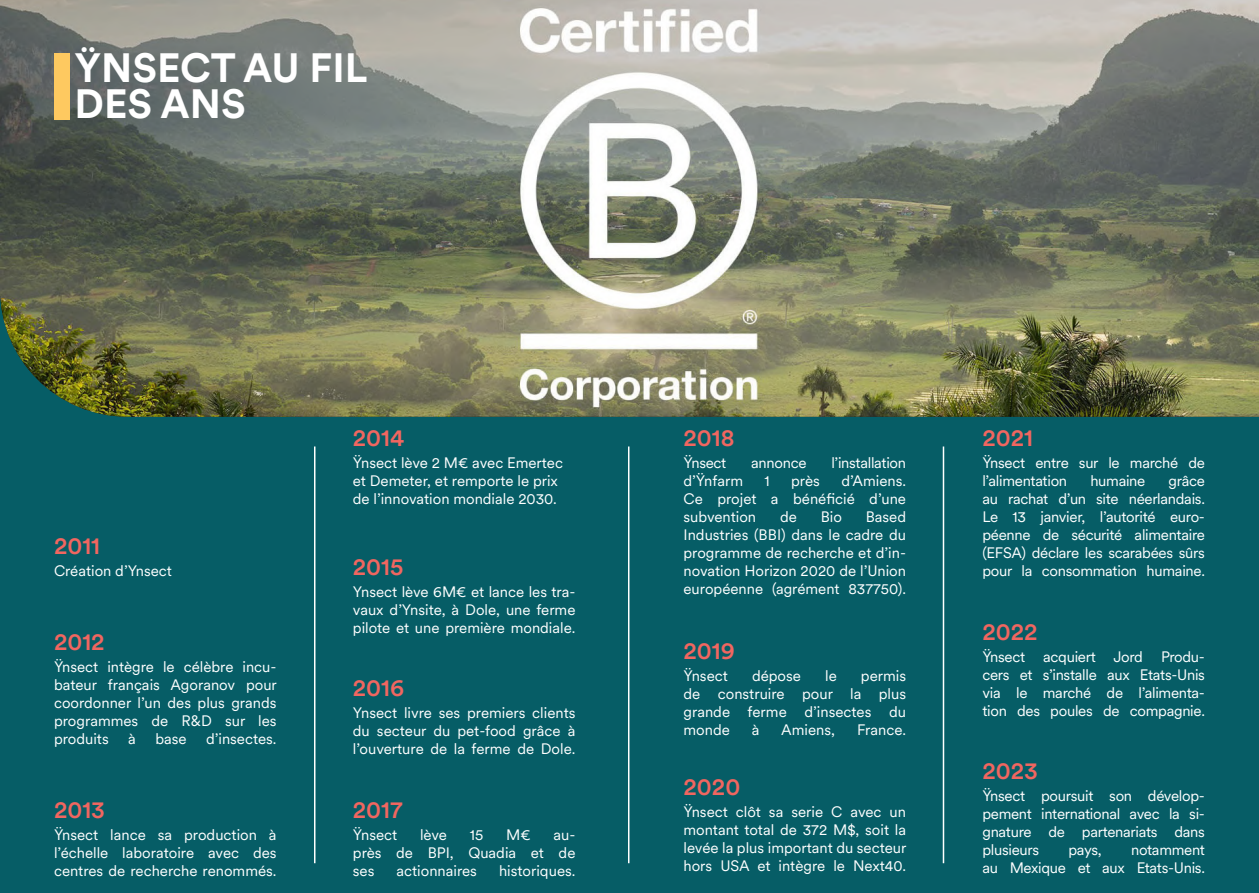
<style>
.page{position:relative;width:1259px;height:893px;background:#fff}
.page>*{position:absolute;margin:0;border:0;box-sizing:border-box;transform-origin:0 0}
.t1{font:700 40.5px "Circular XX";color:#fff}
.t2{font:500 39px "Circular XX";color:#fff}
.t3{font:500 24px "Circular XX";color:#f16660}
.t4{font:15px/18px "Circular XX";color:#fff;text-align:justify}
.t5{font:15px/18px "Circular XX";letter-spacing:-.02em;color:#fff}
</style>
<div class="page">
<div style="left:0;top:168px;width:629px;height:725px;background:#065d66"></div>
<div style="left:629px;top:168px;width:630px;height:725px;background:#065d66"></div>
<img style="left:0;top:0;width:1259px;height:417px">
<div style="left:54px;top:53px;width:16px;height:66px;background:#fec960"></div>
<hr style="left:314px;top:446px;width:1px;height:417px;background:#fff">
<hr style="left:628px;top:446px;width:1px;height:417px;background:#fff">
<hr style="left:942px;top:446px;width:2px;height:417px;background:#fff">
<p class="t2" style="left:81px;top:33px;width:17px">¨</p>
<p class="t1" style="left:74px;top:40px;width:294px">YNSECT AU FIL</p>
<p class="t1" style="left:74px;top:76px;width:173px">DES ANS</p>
<p class="t3" style="left:54px;top:529px;width:47px">2011</p>
<p class="t4" style="left:54px;top:561px;width:119px">Création d’Ynsect</p>
<p class="t3" style="left:54px;top:625px;width:52px">2012</p>
<p class="t4" style="left:54px;top:657px;width:224px">Ÿnsect intègre le célèbre incu&shy;bateur français Agoranov pour coordonner l’un des plus grands programmes de R&amp;D sur les produits</p>
<p class="t4" style="left:128px;top:729px;width:9px">à</p>
<p class="t4" style="left:155px;top:729px;width:33px">base</p>
<p class="t4" style="left:206px;top:729px;width:72px">d’insectes.</p>
<p class="t3" style="left:54px;top:793px;width:52px">2013</p>
<p class="t4" style="left:54px;top:825px;width:224px">Ÿnsect lance sa production à l’échelle laboratoire avec des centres de recherche renommés.</p>
<p class="t3" style="left:353px;top:421px;width:53px">2014</p>
<p class="t4" style="left:353px;top:453px;width:212px;text-align:left">Ÿnsect lève 2 M€ avec Emertec et Demeter, et remporte le prix de l’innovation mondiale 2030.</p>
<p class="t3" style="left:353px;top:551px;width:52px">2015</p>
<p class="t4" style="left:353px;top:582px;width:224px">Ynsect lève 6M€ et lance les tra&shy;vaux d’Ynsite, à Dole, une ferme pilote et une première mondiale.</p>
<p class="t3" style="left:353px;top:672px;width:53px">2016</p>
<p class="t4" style="left:353px;top:704px;width:224px">Ynsect livre ses premiers clients du secteur du pet-food grâce à l’ouverture de la ferme de Dole.</p>
<p class="t3" style="left:353px;top:793px;width:51px">2017</p>
<p class="t4" style="left:353px;top:825px;width:46px">Ÿnsect</p>
<p class="t4" style="left:420px;top:825px;width:28px">lève</p>
<p class="t4" style="left:470px;top:825px;width:15px">15</p>
<p class="t4" style="left:506px;top:825px;width:26px">M€</p>
<p class="t4" style="left:353px;top:825px;width:224px;text-indent:201px">au&shy;près de BPI, Quadia et de ses</p>
<p class="t4" style="left:396px;top:861px;width:82px">actionnaires</p>
<p class="t4" style="left:499px;top:861px;width:78px">historiques.</p>
<p class="t3" style="left:683px;top:421px;width:52px">2018</p>
<p class="t3" style="left:982px;top:421px;width:52px">2021</p>
<p class="t4" style="left:683px;top:453px;width:44px">Ÿnsect</p>
<p class="t5" style="left:751px;top:453px;width:57px">annonce</p>
<p class="t5" style="left:831px;top:453px;width:76px">l’installation</p>
<p class="t4" style="left:683px;top:471px;width:61px">d’Ÿnfarm</p>
<p class="t4" style="left:764px;top:471px;width:7px">1</p>
<p class="t4" style="left:791px;top:471px;width:30px">près</p>
<p class="t4" style="left:683px;top:471px;width:224px;text-align:right">d’Amiens.<br>Ce projet a bénéficié d’une</p>
<p class="t4" style="left:683px;top:507px;width:74px">subvention</p>
<p class="t4" style="left:780px;top:507px;width:18px">de</p>
<p class="t4" style="left:820px;top:507px;width:23px">Bio</p>
<p class="t4" style="left:865px;top:507px;width:42px">Based</p>
<p class="t4" style="left:683px;top:525px;width:224px">Industries (BBI) dans le cadre du programme de recherche et d’in&shy;novation Horizon 2020 de l’Union européenne (agrément 837750).</p>
<p class="t3" style="left:683px;top:635px;width:53px">2019</p>
<p class="t4" style="left:683px;top:666px;width:46px">Ÿnsect</p>
<p class="t4" style="left:752px;top:666px;width:51px">dépose</p>
<p class="t4" style="left:825px;top:666px;width:13px">le</p>
<p class="t4" style="left:683px;top:666px;width:224px;text-indent:177px">permis de construire pour la plus grande ferme d’insectes du monde</p>
<p class="t4" style="left:752px;top:720px;width:9px">à</p>
<p class="t4" style="left:781px;top:720px;width:55px">Amiens,</p>
<p class="t4" style="left:857px;top:720px;width:50px">France.</p>
<p class="t3" style="left:683px;top:771px;width:58px">2020</p>
<p class="t4" style="left:683px;top:802px;width:224px">Ÿnsect clôt sa serie C avec un montant total de 372 M$, soit la levée la plus important du secteur hors USA et intègre le Next40.</p>
<p class="t5" style="left:982px;top:453px;width:224px">Ÿnsect entre sur le marché de l’alimentation</p>
<p class="t5" style="left:1090px;top:471px;width:56px">humaine</p>
<p class="t4" style="left:982px;top:471px;width:224px;text-indent:186px">grâce au rachat d’un site néerlandais.<br>Le 13 janvier, l’autorité euro&shy;péenne de sécurité alimentaire (EFSA) déclare les scarabées sûrs pour la consommation humaine.</p>
<p class="t3" style="left:982px;top:615px;width:57px">2022</p>
<p class="t4" style="left:982px;top:647px;width:224px">Ÿnsect acquiert Jord Produ&shy;cers et s’installe aux Etats-Unis via le marché de l’alimenta&shy;tion des poules de compagnie.</p>
<p class="t3" style="left:982px;top:754px;width:57px">2023</p>
<p class="t4" style="left:982px;top:786px;width:224px">Ÿnsect poursuit son dévelop&shy;pement international avec la si&shy;gnature de partenariats dans plusieurs</p>
<p class="t5" style="left:982px;top:840px;width:224px;text-align:right">notamment<br>au Mexique et aux Etats-Unis.</p>
<p class="t4" style="left:1068px;top:840px;width:35px">pays,</p>
</div>
